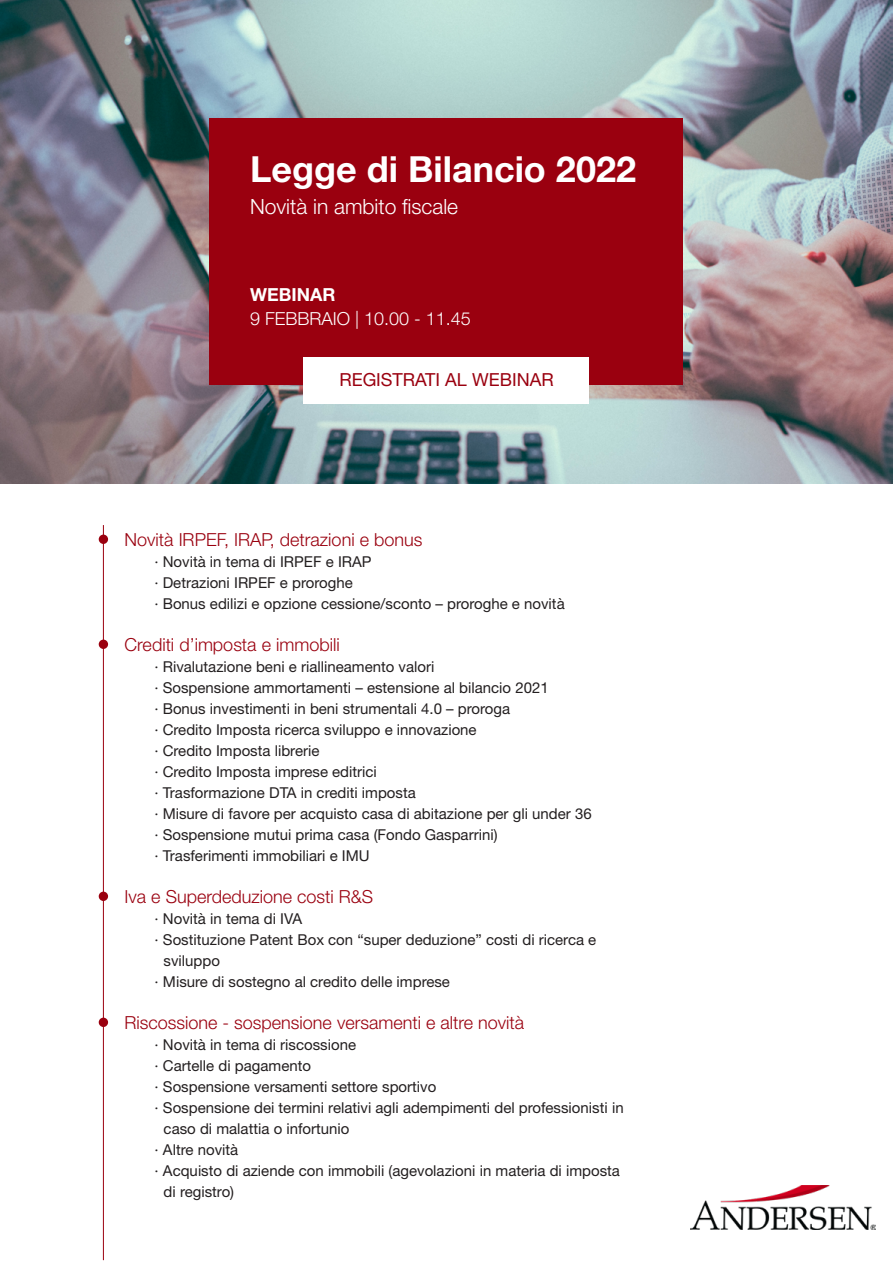
<style>
.page{position:relative;width:893px;height:1263px;background:#fff}
.page>*{position:absolute;margin:0;border:0;box-sizing:border-box;transform-origin:0 0}
.t1{font:700 36px "Helvetica Neue LT Pro";color:#fff}
.t2{font:300 21px "Helvetica Neue LT Pro";color:#fff}
.t3{font:300 18px "Helvetica Neue LT Pro";color:#9a000f}
.t4{font:300 18px "Helvetica Neue LT Pro";color:#fff}
.t5{font:18px "Helvetica Neue LT Pro";color:#9a000f}
.t6{font:700 18px "Helvetica Neue LT Pro";color:#fff}
.t7{font:15px/21px "Helvetica Neue LT Pro";color:#231f20}
</style>
<div class="page">
<img style="left:0;top:0;width:893px;height:483px">
<img style="left:690px;top:1185px;width:185px;height:45px">
<div style="left:99px;top:535px;width:9px;height:9px;background:#9a000f;border-radius:50%"></div>
<div style="left:99px;top:640px;width:9px;height:9px;background:#9a000f;border-radius:50%"></div>
<div style="left:99px;top:892px;width:9px;height:9px;background:#9a000f;border-radius:50%"></div>
<div style="left:99px;top:1018px;width:9px;height:9px;background:#9a000f;border-radius:50%"></div>
<hr style="left:103px;top:525px;width:1px;height:735px;background:#9a000f">
<div style="left:210px;top:118px;width:473px;height:267px;background:#9a000f"></div>
<div style="left:304px;top:357px;width:285px;height:46px;background:#fff"></div>
<h1 class="t1" style="left:250px;top:147px;width:387px">Legge di Bilancio 2022</h1>
<h2 class="t2" style="left:250px;top:194px;width:210px">Novità in ambito fiscale</h2>
<p class="t6" style="left:250px;top:283px;width:87px">WEBINAR</p>
<p class="t4" style="left:250px;top:307px;width:222px">9 FEBBRAIO | 10.00 - 11.45</p>
<p class="t5" style="left:339px;top:368px;width:216px">REGISTRATI AL WEBINAR</p>
<p class="t3" style="left:125px;top:529px;width:299px">Novità IRPEF, IRAP, detrazioni e bonus</p>
<p class="t7" style="left:154px;top:551px;width:412px">· Novità in tema di IRPEF e IRAP<br>· Detrazioni IRPEF e proroghe<br>· Bonus edilizi e opzione cessione/sconto – proroghe e novità</p>
<p class="t3" style="left:125px;top:634px;width:217px">Crediti d’imposta e immobili</p>
<p class="t7" style="left:154px;top:656px;width:439px">· Rivalutazione beni e riallineamento valori<br>· Sospensione ammortamenti – estensione al bilancio 2021<br>· Bonus investimenti in beni strumentali 4.0 – proroga<br>· Credito Imposta ricerca sviluppo e innovazione<br>· Credito Imposta librerie<br>· Credito Imposta imprese editrici<br>· Trasformazione DTA in crediti imposta<br>· Misure di favore per acquisto casa di abitazione per gli under 36 · Sospensione mutui prima casa (Fondo Gasparrini)<br>· Trasferimenti immobiliari e IMU</p>
<p class="t3" style="left:125px;top:886px;width:250px">Iva e Superdeduzione costi R&amp;S</p>
<p class="t7" style="left:155px;top:908px;width:149px">· Novità in tema di IVA</p>
<p class="t7" style="left:155px;top:929px;width:443px">· Sostituzione Patent Box con “super deduzione” costi di ricerca e</p>
<p class="t7" style="left:164px;top:950px;width:58px">sviluppo</p>
<p class="t7" style="left:155px;top:971px;width:297px">· Misure di sostegno al credito delle imprese</p>
<p class="t3" style="left:125px;top:1012px;width:401px">Riscossione - sospensione versamenti e altre novità</p>
<p class="t7" style="left:155px;top:1034px;width:203px">· Novità in tema di riscossione</p>
<p class="t7" style="left:155px;top:1055px;width:158px">· Cartelle di pagamento</p>
<p class="t7" style="left:155px;top:1076px;width:283px">· Sospensione versamenti settore sportivo</p>
<p class="t7" style="left:155px;top:1097px;width:470px">· Sospensione dei termini relativi agli adempimenti del professionisti in</p>
<p class="t7" style="left:164px;top:1118px;width:187px">caso di malattia o infortunio</p>
<p class="t7" style="left:155px;top:1139px;width:85px">· Altre novità</p>
<p class="t7" style="left:155px;top:1160px;width:467px">· Acquisto di aziende con immobili (agevolazioni in materia di imposta</p>
<p class="t7" style="left:164px;top:1181px;width:72px">di registro)</p>
</div>
